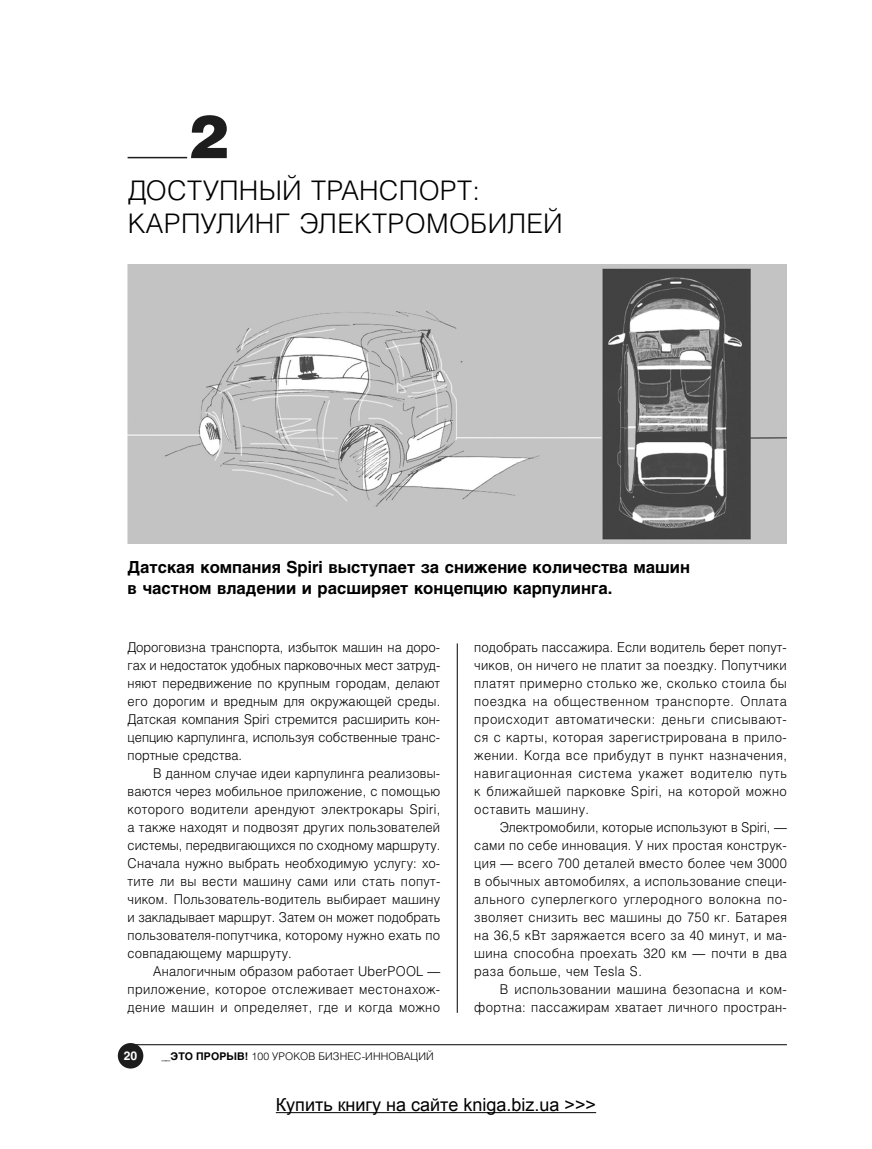
<style>
.page{position:relative;width:872px;height:1149px;background:#fff}
.page>*{position:absolute;margin:0;border:0;box-sizing:border-box;transform-origin:0 0}
.t1{font:900 60px "Helios";color:#1d1d1d}
.t2{font:300 27px/33px "Helios";letter-spacing:.01em;color:#000}
.t3{font:18px "Arial";color:#000}
.t4{font:700 16.5px/21px "Helios";color:#000}
.t5{font:300 13.5px/18px "Helios";letter-spacing:.03em;color:#000;text-align:justify;scale:.95 1}
.t6{font:700 12px "Helios";color:#fff}
.t7{font:300 10.5px "Helios";letter-spacing:.01em;color:#000}
.s1{font-weight:700;font-size:9px}
.s2{font-weight:700}
</style>
<div class="page">
<hr style="left:128px;top:1044px;width:659px;height:1px;background:#000">
<div style="left:118px;top:1042px;width:25px;height:26px;background:#1d1d1d;border-radius:50%"></div>
<hr style="left:457px;top:643px;width:1px;height:369px;background:#000">
<hr style="left:128px;top:157px;width:59px;height:1px;background:#1d1d1d">
<img style="left:128px;top:264px;width:659px;height:279px">
<hr style="left:276px;top:1111px;width:320px;height:1px;background:#000">
<h1 class="t1" style="left:187px;top:115px;width:42px">2</h1>
<h2 class="t2" style="left:128px;top:176px;width:436px">ДОСТУПНЫЙ ТРАНСПОРТ:<br>КАРПУЛИНГ ЭЛЕКТРОМОБИЛЕЙ</h2>
<p class="t4" style="left:128px;top:558px;width:564px">Датская компания Spiri выступает за снижение количества машин в частном владении и расширяет концепцию карпулинга.</p>
<p class="t5" style="left:128px;top:639px;width:330px">Дороговизна транспорта, избыток машин на доро&shy;гах и недостаток удобных парковочных мест затруд&shy;няют передвижение по крупным городам, делают его дорогим и вредным для окружающей среды.<br>Датская компания Spiri стремится расширить кон&shy;цепцию карпулинга, используя собственные транс&shy;портные средства.</p>
<p class="t5" style="left:128px;top:765px;width:331px;text-indent:26px">В данном случае идеи карпулинга реализовы&shy;ваются через мобильное приложение, с помощью которого водители арендуют электрокары Spiri, а также находят и подвозят других пользователей системы, передвигающихся по сходному мар шруту.<br>Сначала нужно выбрать необходимую услугу: хо&shy;тите ли вы вести машину сами или стать попут&shy;чиком. Пользователь-водитель выбирает машину и закладывает маршрут. Затем он может подобрать пользователя-попутчика, которому нужно ехать по совпадающему маршруту.</p>
<p class="t5" style="left:128px;top:963px;width:330px;text-indent:26px">Аналогичным образом работает UberPOOL — приложение, которое отслеживает местонахож&shy;дение машин и определяет, где и когда можно</p>
<p class="t6" style="left:124px;top:1050px;width:15px">20</p>
<p class="t7" style="left:162px;top:1051px;width:273px"><span class="s1">__</span><span class="s2">ЭТО ПРОРЫВ!</span> 100 УРОКОВ БИЗНЕС-ИННОВАЦИЙ</p>
<p class="t5" style="left:474px;top:639px;width:330px">подобрать пассажира. Если водитель берет попут&shy;чиков, он ничего не платит за поездку. Попутчики платят примерно столько же, сколько стоила бы поездка на общественном транспорте. Оплата происходит автоматически: деньги списывают&shy;ся с карты, которая зарегистрирована в прило&shy;жении. Когда все прибудут в пункт назначения, навигационная система укажет водителю путь к ближайшей парковке Spiri, на которой можно оставить машину.</p>
<p class="t5" style="left:474px;top:819px;width:330px;text-indent:26px">Электромобили, которые используют в Spiri, — сами по себе инновация. У них простая конструк&shy;ция — всего 700 деталей вместо более чем 3000 в обычных автомобилях, а использование специ&shy;ального суперлегкого углеродного волокна по&shy;зволяет снизить вес машины до 750 кг. Батарея на 36,5 кВт заряжается всего за 40 минут, и ма&shy;шина способна проехать 320 км — почти в два раза больше, чем Tesla S.</p>
<p class="t5" style="left:474px;top:981px;width:330px;text-align:right">В использовании машина безопасна и ком&shy;фортна: пассажирам хватает личного простран-</p>
<h3 class="t3" style="left:276px;top:1092px;width:322px">Купить книгу на сайте kniga.biz.ua &gt;&gt;&gt;</h3>
</div>
